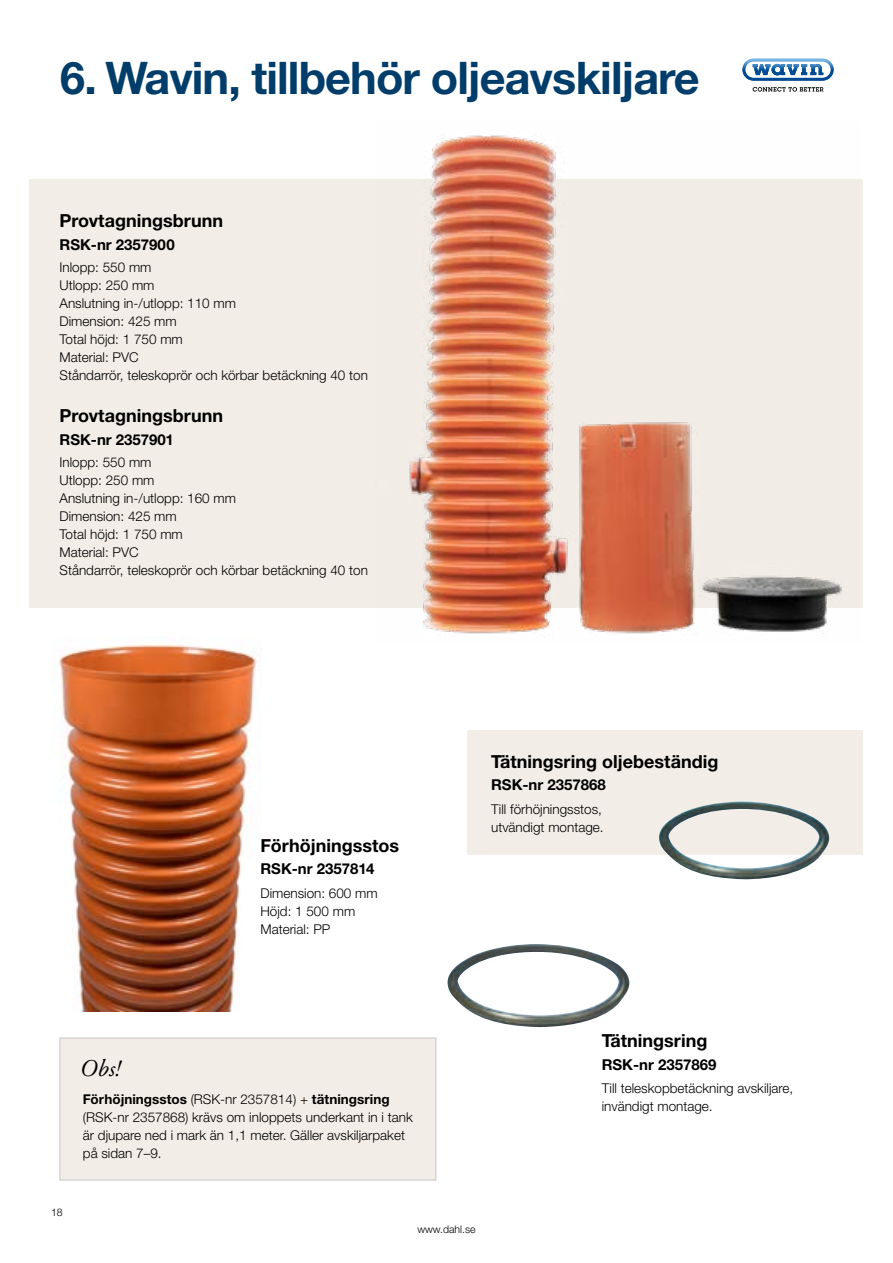
<style>
.page{position:relative;width:893px;height:1263px;background:#fff}
.page>*{position:absolute;margin:0;border:0;box-sizing:border-box;transform-origin:0 0}
.t1{font:700 45px "Helvetica Neue CE";letter-spacing:-.02em;color:#003d6a}
.t2{font:italic 24px "Adobe Garamond";color:#000}
.t3{font:700 18px "Helvetica Neue CE";color:#000}
.t4{font:700 15px "Helvetica Neue CE";color:#000}
.t5{font:300 13.5px/18px "Helvetica Neue CE";color:#000}
.t6{font:300 10.5px "Helvetica Neue CE";color:#000}
.s1{font-weight:700}
</style>
<div class="page">
<svg style="left:753px;top:87px;width:70px;height:5px"></svg>
<svg style="left:742px;top:59px;width:92px;height:22px"></svg>
<div style="left:30px;top:180px;width:833px;height:428px;background:#f2ede6"></div>
<img style="left:376px;top:135px;width:486px;height:499px">
<img style="left:59px;top:644px;width:198px;height:367px">
<img style="left:447px;top:944px;width:183px;height:83px">
<div style="left:468px;top:730px;width:395px;height:125px;background:#f2ede6"></div>
<img style="left:659px;top:801px;width:171px;height:78px">
<div style="left:60px;top:1037px;width:376px;height:143px;background:#f2ede6;border:1px solid #c6c6c6"></div>
<h1 class="t1" style="left:60px;top:50px;width:641px">6. Wavin, tillbehör oljeavskiljare</h1>
<h3 class="t3" style="left:60px;top:210px;width:165px">Provtagningsbrunn</h3>
<p class="t4" style="left:60px;top:235px;width:117px">RSK-nr 2357900</p>
<p class="t5" style="left:60px;top:258px;width:310px">Inlopp: 550 mm<br>Utlopp: 250 mm<br>Anslutning in-/utlopp: 110 mm<br>Dimension: 425 mm<br>Total höjd: 1 750 mm<br>Material: PVC<br>Ståndarrör, teleskoprör och körbar betäckning 40 ton</p>
<h3 class="t3" style="left:60px;top:405px;width:165px">Provtagningsbrunn</h3>
<p class="t4" style="left:60px;top:430px;width:116px">RSK-nr 2357901</p>
<p class="t5" style="left:60px;top:453px;width:310px">Inlopp: 550 mm<br>Utlopp: 250 mm<br>Anslutning in-/utlopp: 160 mm<br>Dimension: 425 mm<br>Total höjd: 1 750 mm<br>Material: PVC<br>Ståndarrör, teleskoprör och körbar betäckning 40 ton</p>
<h3 class="t3" style="left:260px;top:834px;width:140px">Förhöjningsstos</h3>
<p class="t4" style="left:260px;top:859px;width:116px">RSK-nr 2357814</p>
<p class="t5" style="left:260px;top:884px;width:119px">Dimension: 600 mm<br>Höjd: 1 500 mm<br>Material: PP</p>
<h3 class="t3" style="left:491px;top:750px;width:229px">Tätningsring oljebeständig</h3>
<p class="t4" style="left:491px;top:775px;width:116px">RSK-nr 2357868</p>
<p class="t5" style="left:491px;top:800px;width:114px">Till förhöjningsstos, utvändigt montage.</p>
<p class="t6" style="left:51px;top:1206px;width:13px">18</p>
<h2 class="t2" style="left:80px;top:1056px;width:42px">Obs!</h2>
<p class="t5" style="left:83px;top:1090px;width:331px"><span class="s1">Förhöjningsstos</span> (RSK-nr 2357814) + <span class="s1">tätningsring </span>(RSK-nr 2357868) krävs om inloppets underkant in i tank är djupare ned i mark än 1,1 meter. Gäller avskiljarpaket på sidan 7–9.</p>
<p class="t6" style="left:417px;top:1223px;width:60px">www.dahl.se</p>
<h3 class="t3" style="left:602px;top:1030px;width:107px">Tätningsring</h3>
<p class="t4" style="left:602px;top:1055px;width:116px">RSK-nr 2357869</p>
<p class="t5" style="left:602px;top:1079px;width:193px">Till teleskopbetäckning avskiljare, invändigt montage.</p>
</div>
